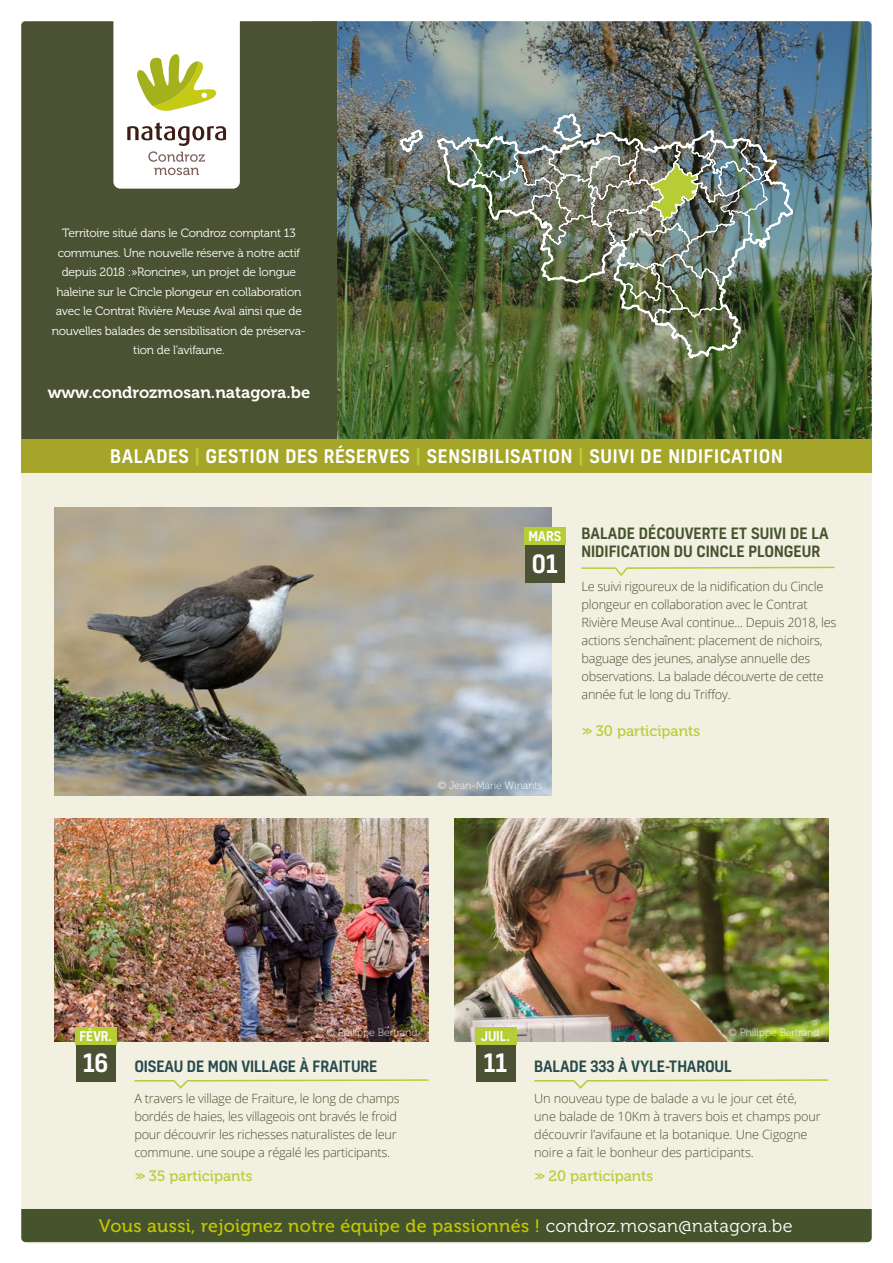
<style>
.page{position:relative;width:893px;height:1263px;background:#fff}
.page>*{position:absolute;margin:0;border:0;box-sizing:border-box;transform-origin:0 0}
.t1{font:500 24.3px "Kelson";color:#fff}
.t2{font:18px "Museo 500";letter-spacing:.02em;color:#c4c800}
.t3{font:500 18px "Kelson";letter-spacing:.04em;color:#fff}
.t4{font:16.5px "Museo 700";color:#fff}
.t5{font:500 15px/18px "Kelson";color:#46542e}
.t6{font:500 15px "Kelson";letter-spacing:-.01em;color:#294b4e}
.t7{font:15px "Museo 500";color:#b6cd35}
.t8{font:500 12.9px "Kelson";color:#fff}
.t9{font:300 12.75px/18px "Open Sans";letter-spacing:-.02em;color:#46542e}
.t10{font:12px/19.5px "Museo 300";letter-spacing:-.02em;color:#fff;text-align:center}
.t11{font:10.5px "Museo 100";color:#fff}
.s1{color:#b6cd35}
.s2{font-family:"Kelson"}
.s3{font-family:"Museo 300";color:#fff}
</style>
<div class="page">
<div style="left:21px;top:472px;width:851px;height:772px;background:#f1f0e1"></div>
<img style="left:54px;top:819px;width:374px;height:223px">
<div style="left:76px;top:1043px;width:40px;height:39px;background:#4b5233"></div>
<div style="left:75px;top:1027px;width:41px;height:17px;background:#b6cd35"></div>
<img style="left:454px;top:819px;width:374px;height:223px">
<div style="left:476px;top:1043px;width:40px;height:39px;background:#4b5233"></div>
<div style="left:475px;top:1027px;width:41px;height:17px;background:#b6cd35"></div>
<svg style="left:533px;top:1078px;width:297px;height:12px;background:#e9ebcb"></svg>
<img style="left:54px;top:508px;width:498px;height:287px">
<div style="left:525px;top:544px;width:40px;height:38px;background:#4b5233"></div>
<div style="left:524px;top:528px;width:41px;height:17px;background:#b6cd35"></div>
<svg style="left:580px;top:566px;width:256px;height:11px;background:#e8ebc9"></svg>
<svg style="left:133px;top:1078px;width:297px;height:12px;background:#e9ebcb"></svg>
<img style="left:338px;top:21px;width:533px;height:418px">
<div style="left:21px;top:21px;width:316px;height:418px;background:#4b5233"></div>
<svg style="left:113px;top:21px;width:127px;height:168px"></svg>
<div style="left:21px;top:439px;width:851px;height:33px;background:#a5a52a"></div>
<div style="left:21px;top:1209px;width:851px;height:33px;background:#46542e"></div>
<svg style="left:399px;top:128px;width:25px;height:26px"></svg>
<img style="left:435px;top:127px;width:359px;height:232px">
<img style="left:466px;top:74px;width:327px;height:285px">
<p class="t10" style="left:52px;top:223px;width:256px">Territoire situé dans le Condroz comptant 13 communes. Une nouvelle réserve à notre actif depuis 2018 :»Roncine», un projet de longue haleine sur le Cincle plongeur en collaboration avec le Contrat Rivière Meuse Aval ainsi que de nouvelles balades de sensibilisation de préserva&shy;tion de l’avifaune.</p>
<p class="t4" style="left:48px;top:383px;width:264px">www.condrozmosan.natagora.be</p>
<h2 class="t3" style="left:110px;top:443px;width:674px">BALADES <span class="s1">|</span> GESTION DES RÉSERVES <span class="s1">|</span> SENSIBILISATION <span class="s1">|</span> SUIVI DE NIDIFICATION</h2>
<p class="t8" style="left:528px;top:528px;width:34px">MARS</p>
<h1 class="t1" style="left:532px;top:547px;width:27px">01</h1>
<p class="t11" style="left:438px;top:780px;width:106px">© Jean-Marie Winants</p>
<p class="t5" style="left:581px;top:524px;width:249px">BALADE DÉCOUVERTE ET SUIVI DE LA<br>NIDIFICATION DU CINCLE PLONGEUR</p>
<p class="t9" style="left:581px;top:577px;width:256px">Le suivi rigoureux de la nidification du Cincle plongeur en collaboration avec le Contrat Rivière Meuse Aval continue... Depuis 2018, les actions s’enchaînent: placement de nichoirs, baguage des jeunes, analyse annuelle des observations. La balade découverte de cette année fut le long du Triffoy.</p>
<p class="t7" style="left:581px;top:722px;width:120px"><span class="s2">&gt;&gt;</span> 30 participants</p>
<p class="t8" style="left:79px;top:1027px;width:34px">FÉVR.</p>
<h1 class="t1" style="left:83px;top:1046px;width:27px">16</h1>
<p class="t11" style="left:327px;top:1026px;width:92px">© Philippe Bertrand</p>
<p class="t11" style="left:728px;top:1026px;width:92px">© Philippe Bertrand</p>
<p class="t8" style="left:481px;top:1027px;width:31px">JUIL.</p>
<p class="t6" style="left:134px;top:1056px;width:244px">OISEAU DE MON VILLAGE À FRAITURE</p>
<p class="t9" style="left:134px;top:1089px;width:267px">A travers le village de Fraiture, le long de champs bordés de haies, les villageois ont bravés le froid pour découvrir les richesses naturalistes de leur commune. une soupe a régalé les participants.</p>
<p class="t7" style="left:134px;top:1167px;width:120px"><span class="s2">&gt;&gt;</span> 35 participants</p>
<h1 class="t1" style="left:484px;top:1046px;width:25px">11</h1>
<p class="t6" style="left:534px;top:1056px;width:199px">BALADE 333 À VYLE-THAROUL</p>
<p class="t9" style="left:534px;top:1089px;width:288px">Un nouveau type de balade a vu le jour cet été, une balade de 10Km à travers bois et champs pour découvrir l’avifaune et la botanique. Une Cigogne noire a fait le bonheur des participants.</p>
<p class="t7" style="left:534px;top:1167px;width:121px"><span class="s2">&gt;&gt;</span> 20 participants</p>
<h2 class="t2" style="left:99px;top:1216px;width:695px">Vous aussi, rejoignez notre équipe de passionnés ! <span class="s3">condroz.mosan@natagora.be</span></h2>
</div>
